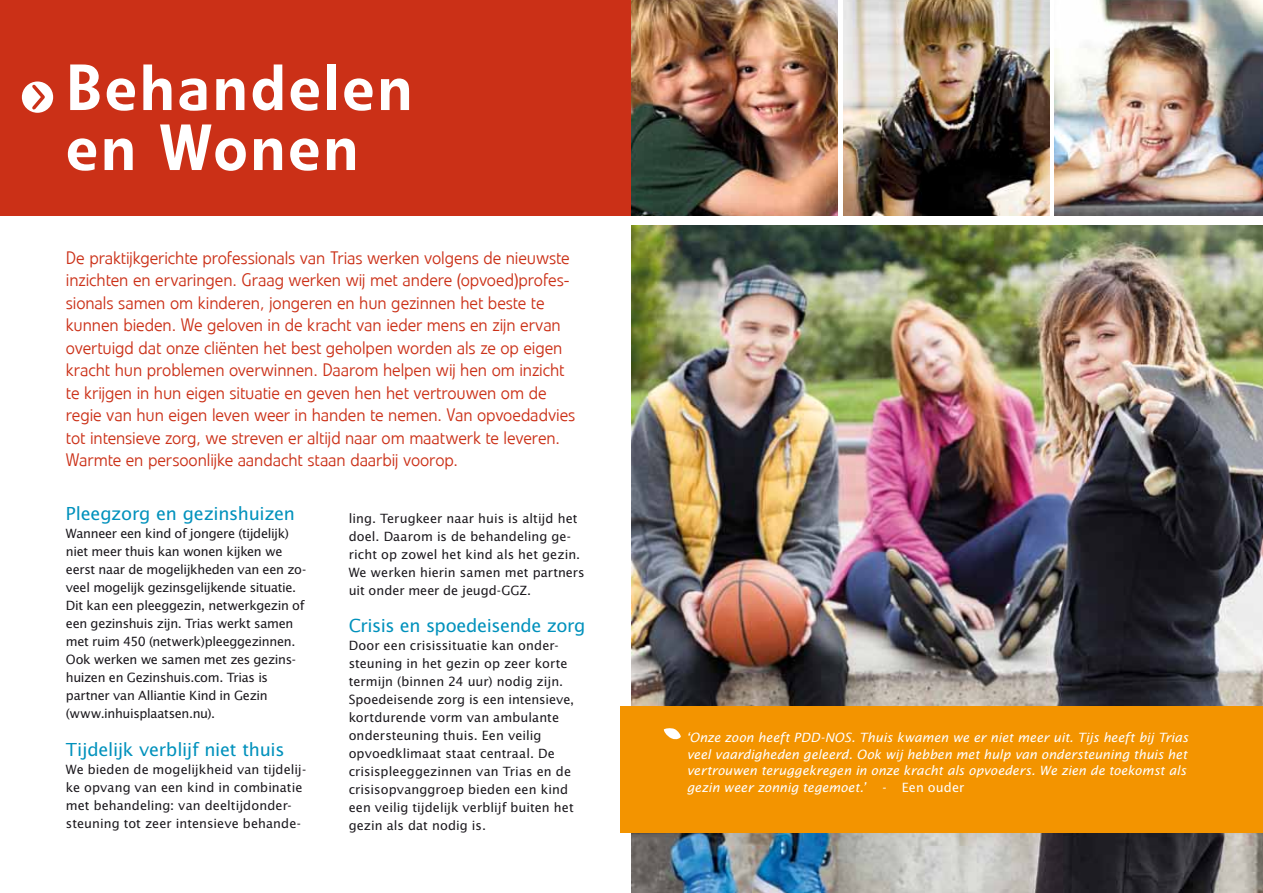
<style>
.page{position:relative;width:1263px;height:893px;background:#fff}
.page>*{position:absolute;margin:0;border:0;box-sizing:border-box;transform-origin:0 0}
.t1{font:500 64.5px/60px "Veto Com";letter-spacing:.04em;color:#fff}
.t2{font:300 18px/22.5px "Veto Com";letter-spacing:-.005em;color:#cb3017}
.t3{font:18px "Lucida Sans";letter-spacing:-.02em;color:#0091bc}
.t4{font:12.75px/18px "Lucida Sans";letter-spacing:-.005em;color:#1a171c}
.t5{font:12.75px/18px "Lucida Sans";letter-spacing:-.025em;color:#1a171c}
.t6{font:italic 12.75px/16.5px "Lucida Sans";color:#fff}
.t7{font:12.75px "Lucida Sans";letter-spacing:.005em;color:#fff}
.s1{font-style:italic}
</style>
<div class="page">
<img style="left:631px;top:225px;width:632px;height:668px">
<div style="left:0;top:0;width:631px;height:216px;background:#cb3017"></div>
<img style="left:631px;top:0;width:207px;height:216px">
<img style="left:1054px;top:0;width:209px;height:216px">
<img style="left:843px;top:0;width:206px;height:216px">
<div style="left:22px;top:81px;width:31px;height:32px;background:#fff;border-radius:50%"></div>
<svg style="left:29px;top:82px;width:19px;height:31px"></svg>
<div style="left:621px;top:707px;width:642px;height:126px;background:#f39400"></div>
<svg style="left:663px;top:728px;width:18px;height:12px"></svg>
<h1 class="t1" style="left:66px;top:58px;width:348px">Behandelen en Wonen</h1>
<p class="t2" style="left:66px;top:246px;width:511px">De praktijkgerichte professionals van Trias werken volgens de nieuwste inzichten en ervaringen. Graag werken wij met andere (opvoed)profes&shy;sionals samen om kinderen, jongeren en hun gezinnen het beste te kunnen bieden. We geloven in de kracht van ieder mens en zijn ervan overtuigd dat onze cliënten het best geholpen worden als ze op eigen kracht hun problemen overwinnen. Daarom helpen wij hen om inzicht te krijgen in hun eigen situatie en geven hen het vertrouwen om de regie van hun eigen leven weer in handen te nemen. Van opvoedadvies tot intensieve zorg, we streven er altijd naar om maatwerk te leveren.<br>Warmte en persoonlijke aandacht staan daarbij voorop.</p>
<h2 class="t3" style="left:66px;top:503px;width:231px">Pleegzorg en gezinshuizen</h2>
<p class="t5" style="left:66px;top:524px;width:242px">Wanneer een kind of jongere (tijdelijk) niet meer thuis kan wonen kijken we eerst naar de mogelijkheden van een zo&shy;veel mogelijk gezinsgelijkende situatie.<br>Dit kan een pleeggezin, netwerkgezin of een gezinshuis zijn. Trias werkt samen met ruim 450 (netwerk)pleeggezinnen.<br>Ook werken we samen met zes gezins&shy;huizen en Gezinshuis.com. Trias is partner van Alliantie Kind in Gezin (www.inhuisplaatsen.nu).</p>
<h2 class="t3" style="left:66px;top:738px;width:220px">Tijdelijk verblijf niet thuis</h2>
<p class="t4" style="left:66px;top:760px;width:242px">We bieden de mogelijkheid van tijdelij&shy;ke opvang van een kind in combinatie met behandeling: van deeltijdonder&shy;steuning tot zeer intensieve behande-</p>
<p class="t4" style="left:349px;top:509px;width:238px">ling. Terugkeer naar huis is altijd het doel. Daarom is de behandeling ge&shy;richt op zowel het kind als het gezin.<br>We werken hierin samen met partners uit onder meer de jeugd-GGZ.</p>
<h2 class="t3" style="left:349px;top:615px;width:238px">Crisis en spoedeisende zorg</h2>
<p class="t4" style="left:349px;top:636px;width:227px">Door een crisissituatie kan onder&shy;steuning in het gezin op zeer korte termijn (binnen 24 uur) nodig zijn.<br>Spoedeisende zorg is een intensieve, kortdurende vorm van ambulante ondersteuning thuis. Een veilig opvoedklimaat staat centraal. De crisispleeggezinnen van Trias en de crisisopvanggroep bieden een kind een veilig tijdelijk verblijf buiten het gezin als dat nodig is.</p>
<p class="t6" style="left:687px;top:729px;width:503px">‘Onze zoon heeft PDD-NOS. Thuis kwamen we er niet meer uit. Tijs heeft bij Trias veel vaardigheden geleerd. Ook wij hebben met hulp van ondersteuning thuis het vertrouwen teruggekregen in onze kracht als opvoeders. We zien de toekomst als gezin weer zonnig tegemoet.’</p>
<p class="t7" style="left:882px;top:779px;width:84px"><span class="s1">-</span> Een ouder</p>
</div>
